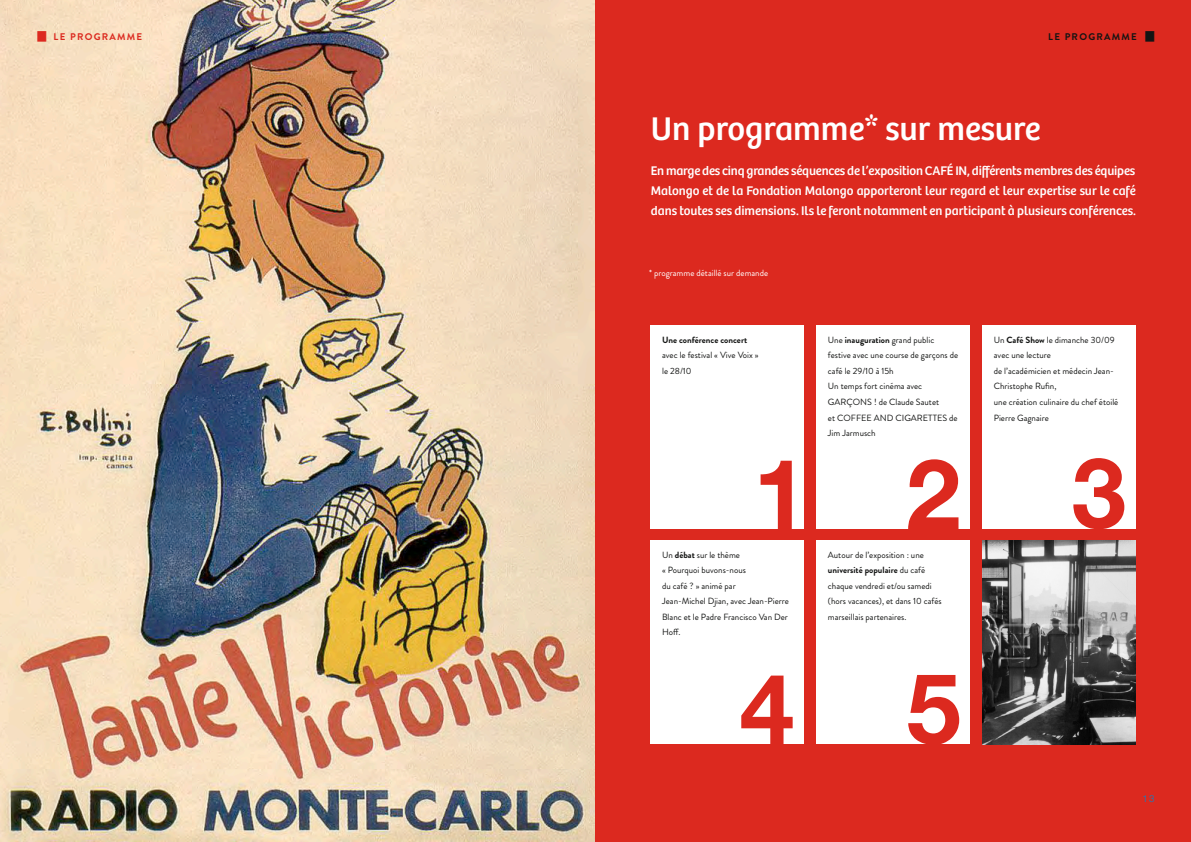
<style>
.page{position:relative;width:1191px;height:842px;background:#fff}
.page>*{position:absolute;margin:0;border:0;box-sizing:border-box;transform-origin:0 0}
.t1{font:34px "Bree";color:#fff}
.t2{font:13px/20px "Bree";color:#fff;text-align:justify}
.t3{font:700 9.7px "Brandon Grotesque";letter-spacing:.13em;color:#dc291f}
.t4{font:700 9.7px "Brandon Grotesque";letter-spacing:.13em;color:#131413}
.t5{font:300 9.7px "Helvetica Neue LT Std";color:#0088d1}
.t6{font:9px/15.5px "Brandon Grotesque";color:#131413}
.t7{font:9px "Brandon Grotesque";color:#fff}
.t8{font:700 9px "Brandon Grotesque";color:#131413}
.s1{font-weight:700}
</style>
<div class="page">
<img style="left:0;top:0;width:595px;height:842px">
<div style="left:595px;top:0;width:596px;height:842px;background:#dc291f"></div>
<img style="left:982px;top:540px;width:153px;height:205px">
<div style="left:651px;top:325px;width:153px;height:204px;background:#fff"></div>
<div style="left:651px;top:540px;width:153px;height:204px;background:#fff"></div>
<div style="left:816px;top:325px;width:153px;height:204px;background:#fff"></div>
<div style="left:816px;top:540px;width:153px;height:204px;background:#fff"></div>
<div style="left:982px;top:325px;width:153px;height:204px;background:#fff"></div>
<svg style="left:908px;top:675px;width:51px;height:69px"></svg>
<svg style="left:741px;top:676px;width:51px;height:68px"></svg>
<svg style="left:1073px;top:458px;width:51px;height:71px"></svg>
<svg style="left:760px;top:461px;width:31px;height:68px"></svg>
<svg style="left:908px;top:459px;width:50px;height:70px"></svg>
<p class="t3" style="left:37px;top:30px;width:106px"><sup>█</sup> LE PROGRAMME</p>
<p class="t4" style="left:1048px;top:30px;width:108px">LE PROGRAMME <sup>█</sup></p>
<h1 class="t1" style="left:651px;top:109px;width:391px">Un programme* sur mesure</h1>
<p class="t2" style="left:651px;top:161px;width:487px">En marge des cinq grandes séquences de l’exposition CAFÉ IN, différents membres des équipes Malongo et de la Fondation Malongo apporteront leur regard et leur expertise sur le café dans toutes ses dimensions. Ils le feront notamment en participant à plusieurs conférences.</p>
<p class="t7" style="left:649px;top:266px;width:121px">* programme détaillé sur demande</p>
<p class="t8" style="left:662px;top:334px;width:87px">Une conférence concert</p>
<p class="t6" style="left:662px;top:348px;width:98px">avec le festival « Vive Voix » le 28/10</p>
<p class="t6" style="left:828px;top:332px;width:132px">Une <span class="s1">inauguration</span> grand public festive avec une course de garçons de café le 29/10 à 15h<br>Un temps fort cinéma avec<br>GARÇONS ! de Claude Sautet<br>et COFFEE AND CIGARETTES de<br>Jim Jarmusch</p>
<p class="t6" style="left:993px;top:332px;width:126px">Un <span class="s1">Café Show</span> le dimanche 30/09 avec une lecture<br>de l’académicien et médecin Jean-<br>Christophe Rufin,<br>une création culinaire du chef étoilé<br>Pierre Gagnaire</p>
<p class="t6" style="left:662px;top:547px;width:128px">Un <span class="s1">débat</span> sur le thème<br>« Pourquoi buvons-nous<br>du café ? » animé par<br>Jean-Michel Djian, avec Jean-Pierre<br>Blanc et le Padre Francisco Van Der<br>Hoff.</p>
<p class="t6" style="left:828px;top:547px;width:115px">Autour de l’exposition : une <span class="s1">université populaire</span> du café chaque vendredi et/ou samedi (hors vacances), et dans 10 cafés marseillais partenaires.</p>
<p class="t5" style="left:1142px;top:793px;width:13px">13</p>
</div>
